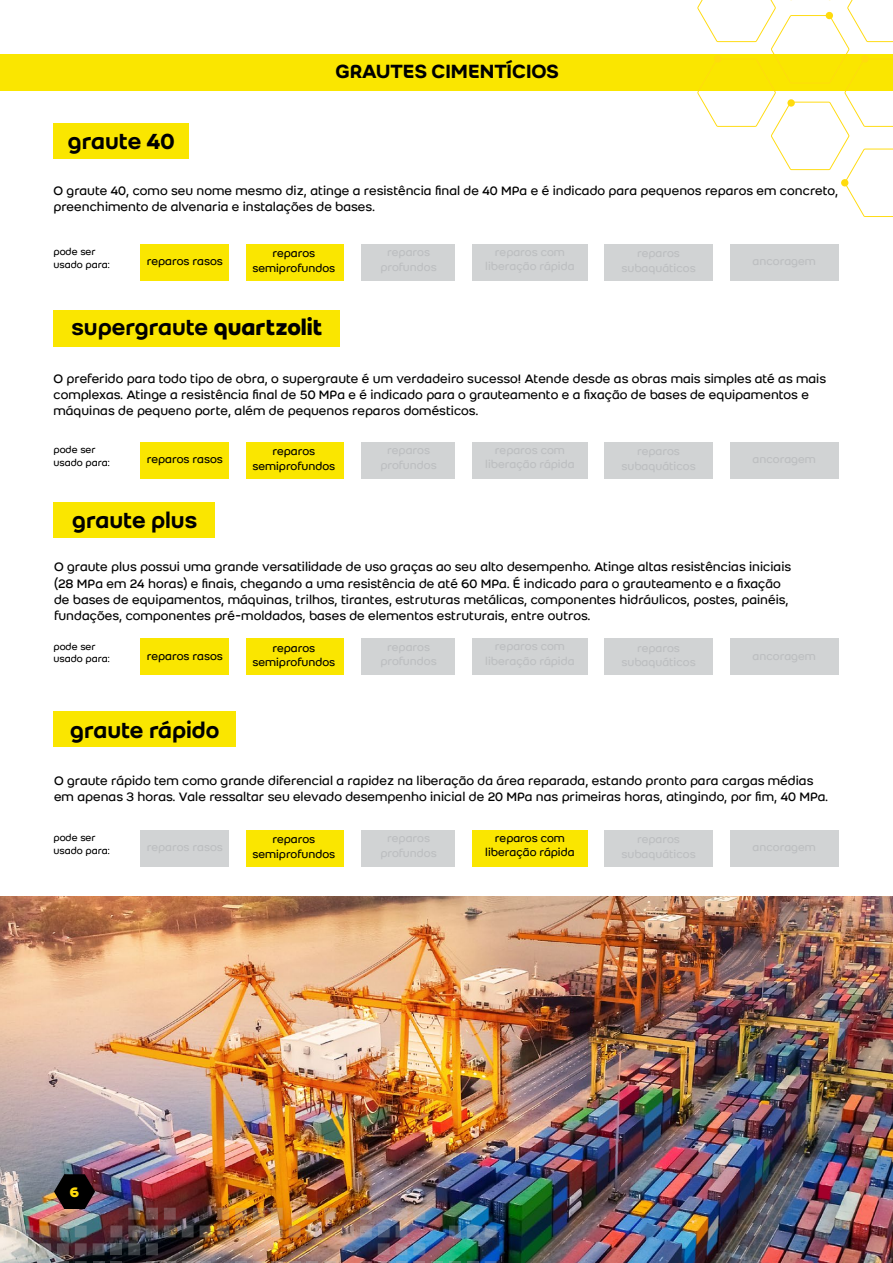
<style>
.page{position:relative;width:893px;height:1263px;background:#fff}
.page>*{position:absolute;margin:0;border:0;box-sizing:border-box;transform-origin:0 0}
.t1{font:500 24px "Weber";color:#000}
.t2{font:500 21px "Weber";letter-spacing:-.005em;color:#000}
.t3{font:700 15px "Weber";color:#ffdb0d}
.t4{font:13.5px/16.2px "Weber";color:#000}
.t5{font:12px/14.4px "Weber";color:#000;text-align:center}
.t6{font:10.5px/12.6px "Weber";color:#000}
.s1{font-weight:700}
</style>
<div class="page">
<img style="left:0;top:897px;width:893px;height:366px">
<div style="left:0;top:54px;width:893px;height:37px;background:#fae600"></div>
<svg style="left:697px;top:0;width:196px;height:217px"></svg>
<svg style="left:54px;top:1174px;width:41px;height:35px"></svg>
<svg style="left:128px;top:1208px;width:12px;height:11px"></svg>
<svg style="left:146px;top:1208px;width:12px;height:11px"></svg>
<div style="left:164px;top:1208px;width:12px;height:11px;background:#7f4c4f"></div>
<svg style="left:217px;top:1208px;width:12px;height:11px"></svg>
<svg style="left:235px;top:1208px;width:12px;height:11px"></svg>
<svg style="left:253px;top:1208px;width:12px;height:11px"></svg>
<svg style="left:271px;top:1208px;width:12px;height:11px"></svg>
<svg style="left:306px;top:1208px;width:12px;height:11px"></svg>
<svg style="left:324px;top:1208px;width:12px;height:11px"></svg>
<svg style="left:360px;top:1208px;width:12px;height:11px"></svg>
<svg style="left:396px;top:1208px;width:11px;height:11px"></svg>
<svg style="left:413px;top:1208px;width:12px;height:11px"></svg>
<svg style="left:4px;top:1225px;width:11px;height:12px"></svg>
<svg style="left:21px;top:1225px;width:12px;height:12px"></svg>
<svg style="left:39px;top:1225px;width:12px;height:12px"></svg>
<svg style="left:57px;top:1225px;width:12px;height:12px"></svg>
<div style="left:75px;top:1225px;width:12px;height:12px;background:#608992"></div>
<svg style="left:110px;top:1225px;width:12px;height:12px"></svg>
<svg style="left:128px;top:1225px;width:12px;height:12px"></svg>
<svg style="left:146px;top:1225px;width:12px;height:12px"></svg>
<svg style="left:164px;top:1225px;width:12px;height:12px"></svg>
<svg style="left:182px;top:1225px;width:12px;height:12px"></svg>
<svg style="left:200px;top:1225px;width:11px;height:12px"></svg>
<svg style="left:217px;top:1225px;width:12px;height:12px"></svg>
<svg style="left:235px;top:1225px;width:12px;height:12px"></svg>
<svg style="left:271px;top:1225px;width:12px;height:12px"></svg>
<svg style="left:289px;top:1225px;width:12px;height:12px"></svg>
<svg style="left:306px;top:1225px;width:12px;height:12px"></svg>
<svg style="left:342px;top:1225px;width:12px;height:12px"></svg>
<svg style="left:360px;top:1225px;width:12px;height:12px"></svg>
<svg style="left:378px;top:1225px;width:12px;height:12px"></svg>
<svg style="left:396px;top:1225px;width:11px;height:12px"></svg>
<svg style="left:449px;top:1225px;width:12px;height:12px"></svg>
<svg style="left:467px;top:1225px;width:12px;height:12px"></svg>
<svg style="left:485px;top:1225px;width:12px;height:12px"></svg>
<svg style="left:21px;top:1243px;width:12px;height:12px"></svg>
<svg style="left:39px;top:1243px;width:12px;height:12px"></svg>
<div style="left:57px;top:1243px;width:12px;height:12px;background:#5a484f"></div>
<div style="left:75px;top:1243px;width:12px;height:12px;background:#684852"></div>
<svg style="left:93px;top:1243px;width:11px;height:12px"></svg>
<svg style="left:110px;top:1243px;width:12px;height:12px"></svg>
<svg style="left:128px;top:1243px;width:12px;height:12px"></svg>
<svg style="left:146px;top:1243px;width:12px;height:12px"></svg>
<svg style="left:378px;top:1243px;width:12px;height:12px"></svg>
<svg style="left:396px;top:1243px;width:11px;height:12px"></svg>
<svg style="left:413px;top:1243px;width:12px;height:12px"></svg>
<svg style="left:4px;top:1261px;width:11px;height:2px"></svg>
<svg style="left:21px;top:1261px;width:12px;height:2px"></svg>
<svg style="left:39px;top:1261px;width:12px;height:2px"></svg>
<svg style="left:57px;top:1261px;width:12px;height:2px"></svg>
<svg style="left:75px;top:1261px;width:12px;height:2px"></svg>
<svg style="left:93px;top:1261px;width:11px;height:2px"></svg>
<svg style="left:110px;top:1261px;width:12px;height:2px"></svg>
<svg style="left:146px;top:1261px;width:12px;height:2px"></svg>
<svg style="left:164px;top:1261px;width:12px;height:2px"></svg>
<svg style="left:182px;top:1261px;width:12px;height:2px"></svg>
<svg style="left:200px;top:1261px;width:11px;height:2px"></svg>
<svg style="left:235px;top:1261px;width:12px;height:2px"></svg>
<svg style="left:253px;top:1261px;width:12px;height:2px"></svg>
<svg style="left:271px;top:1261px;width:12px;height:2px"></svg>
<svg style="left:289px;top:1261px;width:29px;height:2px"></svg>
<svg style="left:324px;top:1261px;width:12px;height:2px"></svg>
<svg style="left:360px;top:1261px;width:12px;height:2px"></svg>
<svg style="left:378px;top:1261px;width:12px;height:2px"></svg>
<svg style="left:396px;top:1261px;width:11px;height:2px"></svg>
<svg style="left:413px;top:1261px;width:12px;height:2px"></svg>
<svg style="left:431px;top:1261px;width:12px;height:2px"></svg>
<svg style="left:449px;top:1261px;width:12px;height:2px"></svg>
<svg style="left:467px;top:1261px;width:12px;height:2px"></svg>
<svg style="left:485px;top:1261px;width:12px;height:2px"></svg>
<div style="left:54px;top:712px;width:182px;height:35px;background:#fae600"></div>
<div style="left:54px;top:503px;width:161px;height:35px;background:#fae600"></div>
<div style="left:54px;top:123px;width:135px;height:35px;background:#fae600"></div>
<div style="left:141px;top:244px;width:88px;height:36px;background:#fae600"></div>
<div style="left:247px;top:244px;width:97px;height:36px;background:#fae600"></div>
<div style="left:361px;top:244px;width:94px;height:36px;background:#d1d3d4"></div>
<div style="left:605px;top:244px;width:108px;height:36px;background:#d1d3d4"></div>
<div style="left:730px;top:244px;width:109px;height:36px;background:#d1d3d4"></div>
<div style="left:472px;top:244px;width:115px;height:36px;background:#d1d3d4"></div>
<div style="left:141px;top:442px;width:88px;height:36px;background:#fae600"></div>
<div style="left:247px;top:442px;width:97px;height:36px;background:#fae600"></div>
<div style="left:361px;top:442px;width:94px;height:36px;background:#d1d3d4"></div>
<div style="left:605px;top:442px;width:108px;height:36px;background:#d1d3d4"></div>
<div style="left:730px;top:442px;width:109px;height:36px;background:#d1d3d4"></div>
<div style="left:472px;top:442px;width:115px;height:36px;background:#d1d3d4"></div>
<div style="left:141px;top:830px;width:88px;height:36px;background:#d1d3d4"></div>
<div style="left:247px;top:830px;width:97px;height:36px;background:#fae600"></div>
<div style="left:361px;top:830px;width:94px;height:36px;background:#d1d3d4"></div>
<div style="left:605px;top:830px;width:108px;height:36px;background:#d1d3d4"></div>
<div style="left:730px;top:830px;width:109px;height:36px;background:#d1d3d4"></div>
<div style="left:472px;top:830px;width:115px;height:36px;background:#fae600"></div>
<div style="left:141px;top:638px;width:88px;height:37px;background:#fae600"></div>
<div style="left:247px;top:638px;width:97px;height:37px;background:#fae600"></div>
<div style="left:361px;top:638px;width:94px;height:37px;background:#d1d3d4"></div>
<div style="left:605px;top:638px;width:108px;height:37px;background:#d1d3d4"></div>
<div style="left:730px;top:638px;width:109px;height:37px;background:#d1d3d4"></div>
<div style="left:472px;top:638px;width:115px;height:37px;background:#d1d3d4"></div>
<div style="left:54px;top:310px;width:286px;height:36px;background:#fae600"></div>
<h1 class="t1" style="left:68px;top:127px;width:109px">graute 40</h1>
<h2 class="t2" style="left:335px;top:59px;width:225px">GRAUTES CIMENTÍCIOS</h2>
<p class="t4" style="left:54px;top:182px;width:786px">O graute 40, como seu nome mesmo diz, atinge a resistência final de 40 MPa e é indicado para pequenos reparos em concreto, preenchimento de alvenaria e instalações de bases.</p>
<p class="t6" style="left:54px;top:245px;width:58px">pode ser usado para:</p>
<p class="t5" style="left:147px;top:254px;width:78px">reparos rasos</p>
<p class="t5" style="left:252px;top:246px;width:84px">reparos semiprofundos</p>
<h1 class="t1" style="left:72px;top:313px;width:253px">supergraute <span class="s1">quartzolit</span></h1>
<p class="t4" style="left:54px;top:370px;width:774px">O preferido para todo tipo de obra, o supergraute é um verdadeiro sucesso! Atende desde as obras mais simples até as mais complexas. Atinge a resistência final de 50 MPa e é indicado para o grauteamento e a fixação de bases de equipamentos e máquinas de pequeno porte, além de pequenos reparos domésticos.</p>
<p class="t6" style="left:54px;top:443px;width:58px">pode ser usado para:</p>
<p class="t5" style="left:147px;top:452px;width:78px">reparos rasos</p>
<p class="t5" style="left:252px;top:444px;width:84px">reparos semiprofundos</p>
<h1 class="t1" style="left:72px;top:506px;width:126px">graute plus</h1>
<p class="t4" style="left:54px;top:559px;width:739px">O graute plus possui uma grande versatilidade de uso graças ao seu alto desempenho. Atinge altas resistências iniciais (28 MPa em 24 horas) e finais, chegando a uma resistência de até 60 MPa. É indicado para o grauteamento e a fixação de bases de equipamentos, máquinas, trilhos, tirantes, estruturas metálicas, componentes hidráulicos, postes, painéis, fundações, componentes pré-moldados, bases de elementos estruturais, entre outros.</p>
<p class="t6" style="left:54px;top:640px;width:58px">pode ser usado para:</p>
<p class="t5" style="left:147px;top:648px;width:78px">reparos rasos</p>
<p class="t5" style="left:252px;top:641px;width:84px">reparos semiprofundos</p>
<h1 class="t1" style="left:70px;top:716px;width:151px">graute rápido</h1>
<p class="t4" style="left:54px;top:773px;width:775px">O graute rápido tem como grande diferencial a rapidez na liberação da área reparada, estando pronto para cargas médias em apenas 3 horas. Vale ressaltar seu elevado desempenho inicial de 20 MPa nas primeiras horas, atingindo, por fim, 40 MPa.</p>
<p class="t6" style="left:54px;top:831px;width:58px">pode ser usado para:</p>
<p class="t3" style="left:70px;top:1182px;width:11px">6</p>
<p class="t5" style="left:252px;top:832px;width:84px">reparos semiprofundos</p>
<p class="t5" style="left:485px;top:831px;width:91px">reparos com liberação rápida</p>
</div>
